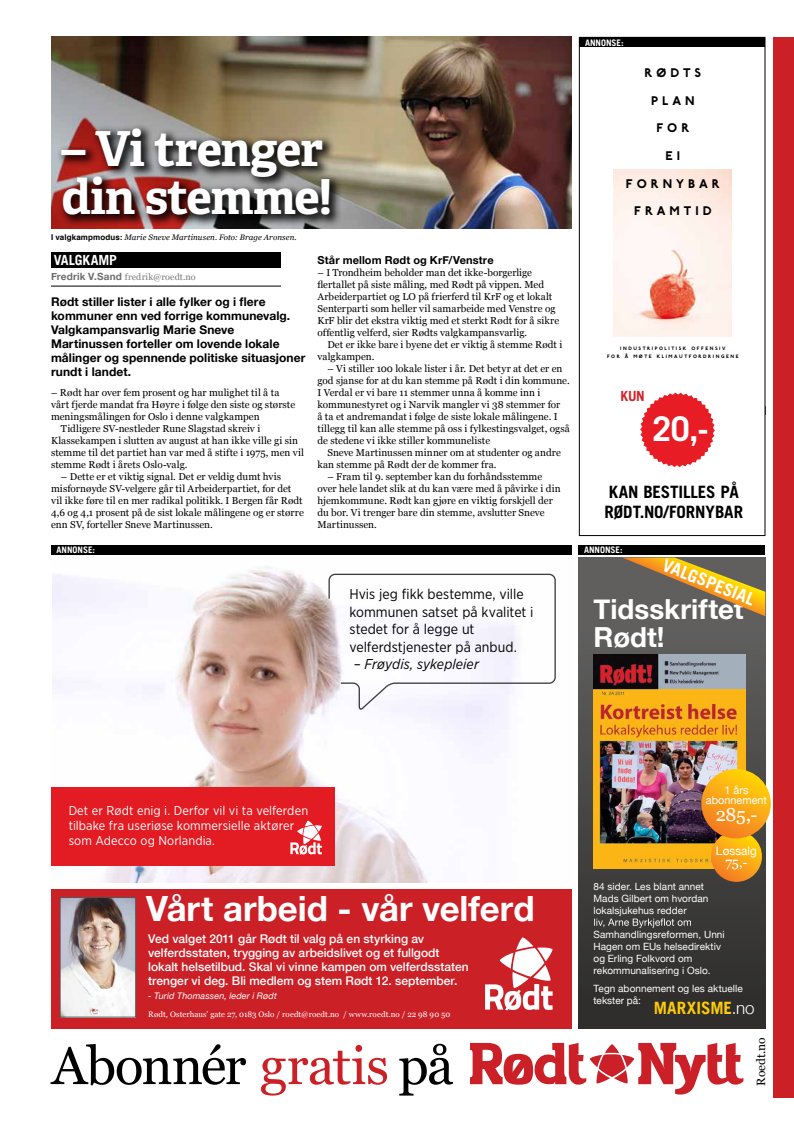
<style>
.page{position:relative;width:794px;height:1134px;background:#fff}
.page>*{position:absolute;margin:0;border:0;box-sizing:border-box;transform-origin:0 0}
.t1{font:53px "Georgia";letter-spacing:-.02em;color:#000}
.t2{font:700 48.2px/48.2px "Adelle Basic";letter-spacing:-.02em;color:#fff}
.t3{font:700 34.7px "Helvetica Neue";color:#fff}
.t4{font:700 34px "Trade Gothic LT Std";color:#fff}
.t5{font:700 27.6px/28px "Helvetica Neue";color:#fff}
.t6{font:18.7px "Georgia";color:#fff}
.t7{font:700 17.6px "Trade Gothic LT Std";color:#fff}
.t8{font:700 17px/19.6px "Trade Gothic LT Std";letter-spacing:-.005em;color:#000}
.t9{font:700 17px "Trade Gothic LT";letter-spacing:.005em;color:#ffcb05}
.t10{font:14.2px/17.4px "Gotham Narrow";color:#000}
.t11{font:italic 14.2px "Gotham Narrow";letter-spacing:.005em;color:#000}
.t12{font:700 14px "Trade Gothic LT";color:#fff}
.t13{font:700 14px "Trade Gothic LT Std";color:#d2232a}
.t14{font:13.7px "Georgia";color:#fff}
.t15{font:700 13.2px/27.6px "P22 Johnston Underground";letter-spacing:.3em;color:#000;text-align:center}
.t16{font:12.7px/15.1px "Gotham Narrow";letter-spacing:.005em;color:#fff}
.t17{font:500 12px/14px "Helvetica Neue";color:#fff}
.t18{font:700 12px/14px "Helvetica Neue";letter-spacing:.005em;color:#000}
.t19{font:12px "Georgia";letter-spacing:-.01em;color:#000}
.t20{font:12px "Helvetica Neue";color:#fff}
.t21{font:11.1px/10px "Helvetica Neue";letter-spacing:.005em;color:#fff;text-align:center}
.t22{font:700 11px "Helvetica Neue";letter-spacing:.01em;color:#000}
.t23{font:10px/12px "Georgia";letter-spacing:.005em;color:#000}
.t24{font:10px/12px "Helvetica Neue";letter-spacing:.005em;color:#fff}
.t25{font:9px "Georgia";letter-spacing:.015em;color:#77787b}
.t26{font:italic 9px "Helvetica Neue";letter-spacing:.015em;color:#fff}
.t27{font:700 9px "Trade Gothic LT";letter-spacing:-.005em;color:#fff}
.t28{font:8px "Georgia";letter-spacing:.005em;color:#fff}
.t29{font:italic 8px "Georgia";letter-spacing:.01em;color:#000}
.t30{font:700 5.2px/8.6px "P22 Johnston Underground";letter-spacing:.3em;color:#000;text-align:center}
.s1{font-family:"Helvetica";font-weight:700;font-style:normal}
.s2{font-family:"Helvetica Neue";font-weight:700;font-size:10px;color:#6d6e71}
.s3{font-family:"Helvetica Neue";font-weight:300;color:#fff}
.s4{color:#cc2027}
</style>
<div class="page">
<div style="left:51px;top:889px;width:521px;height:139px;background:#cc2027"></div>
<div style="left:578px;top:558px;width:187px;height:470px;background:linear-gradient(to bottom,#666564,#2d2c2a)"></div>
<svg style="left:485px;top:937px;width:68px;height:73px"></svg>
<img style="left:593px;top:654px;width:152px;height:215px">
<svg style="left:711px;top:831px;width:51px;height:51px;background:#f7a417"></svg>
<svg style="left:701px;top:769px;width:70px;height:69px;background:#f9a718"></svg>
<svg style="left:594px;top:918px;width:97px;height:10px"></svg>
<img style="left:62px;top:899px;width:72px;height:117px">
<div style="left:60px;top:897px;width:76px;height:121px;border:1px solid #525254"></div>
<svg style="left:622px;top:557px;width:143px;height:59px;background:#907846"></svg>
<div style="left:578px;top:545px;width:187px;height:10px;background:#000"></div>
<img style="left:614px;top:169px;width:118px;height:167px">
<div style="left:579px;top:37px;width:186px;height:499px;border:1px solid #000"></div>
<svg style="left:640px;top:393px;width:75px;height:74px"></svg>
<div style="left:773px;top:37px;width:21px;height:1060px;background:#cc2027"></div>
<div style="left:503px;top:1054px;width:30px;height:31px;background:#cb2027;border-radius:14px"></div>
<svg style="left:470px;top:1043px;width:32px;height:41px"></svg>
<svg style="left:512px;top:1059px;width:12px;height:20px"></svg>
<svg style="left:533px;top:1043px;width:210px;height:52px"></svg>
<div style="left:51px;top:252px;width:230px;height:16px;background:#000"></div>
<hr style="left:51px;top:286px;width:230px;height:1px;background:#000">
<img style="left:51px;top:37px;width:521px;height:191px">
<div style="left:56px;top:123px;width:286px;height:104px;background:#000;opacity:.86"></div>
<img style="left:52px;top:567px;width:456px;height:315px">
<div style="left:51px;top:787px;width:284px;height:78px;background:#e31b23"></div>
<svg style="left:290px;top:821px;width:32px;height:34px"></svg>
<svg style="left:328px;top:573px;width:228px;height:137px"></svg>
<div style="left:51px;top:545px;width:521px;height:10px;background:#000"></div>
<div style="left:579px;top:38px;width:186px;height:9px;background:#000"></div>
<h2 class="t2" style="left:61px;top:125px;width:272px">– Vi trenger din stemme!</h2>
<p class="t29" style="left:51px;top:232px;width:247px"><span class="s1">I valgkampmodus:</span> Marie Sneve Martinusen. Foto: Brage Aronsen.</p>
<h3 class="t12" style="left:54px;top:251px;width:64px">VALGKAMP</h3>
<p class="t25" style="left:51px;top:271px;width:146px"><span class="s2">Fredrik V.Sand</span> fredrik@roedt.no</p>
<p class="t18" style="left:51px;top:294px;width:256px">Rødt stiller lister i alle fylker og i flere kommuner enn ved forrige kommunevalg.<br>Valgkampansvarlig Marie Sneve Martinussen forteller om lovende lokale målinger og spennende politiske situasjoner rundt i landet.</p>
<p class="t23" style="left:51px;top:387px;width:230px">– Rødt har over fem prosent og har mulighet til å ta</p>
<p class="t23" style="left:51px;top:399px;width:246px">vårt fjerde mandat fra Høyre i følge den siste og største</p>
<p class="t23" style="left:51px;top:411px;width:210px">meningsmålingen for Oslo i denne valgkampen</p>
<p class="t23" style="left:61px;top:423px;width:201px">Tidligere SV-nestleder Rune Slagstad skreiv i</p>
<p class="t23" style="left:51px;top:435px;width:248px">Klassekampen i slutten av august at han ikke ville gi sin</p>
<p class="t23" style="left:51px;top:447px;width:254px">stemme til det partiet han var med å stifte i 1975, men vil</p>
<p class="t23" style="left:51px;top:459px;width:138px">stemme Rødt i årets Oslo-valg.</p>
<p class="t23" style="left:51px;top:471px;width:254px;text-indent:10px">– Dette er et viktig signal. Det er veldig dumt hvis misfornøyde SV-velgere går til Arbeiderpartiet, for det vil ikke føre til en mer radikal politikk. I Bergen får Rødt 4,6 og 4,1 prosent på de sist lokale målingene og er større enn SV, forteller Sneve Martinussen.</p>
<p class="t27" style="left:57px;top:544px;width:40px">ANNONSE:</p>
<p class="t22" style="left:317px;top:253px;width:178px">Står mellom Rødt og KrF/Venstre</p>
<p class="t23" style="left:317px;top:267px;width:243px">– I Trondheim beholder man det ikke-borgerlige flertallet på siste måling, med Rødt på vippen. Med Arbeiderpartiet og LO på frierferd til KrF og et lokalt Senterparti som heller vil samarbeide med Venstre og KrF blir det ekstra viktig med et sterkt Rødt for å sikre offentlig velferd, sier Rødts valgkampansvarlig.</p>
<p class="t23" style="left:317px;top:339px;width:246px;text-indent:10px">Det er ikke bare i byene det er viktig å stemme Rødt i valgkampen.</p>
<p class="t23" style="left:317px;top:363px;width:254px;text-indent:10px">– Vi stiller 100 lokale lister i år. Det betyr at det er en god sjanse for at du kan stemme på Rødt i din kommune.<br>I Verdal er vi bare 11 stemmer unna å komme inn i kommunestyret og i Narvik mangler vi 38 stemmer for<br>å ta et andremandat i følge de siste lokale målingene. I tillegg til kan alle stemme på oss i fylkestingsvalget, også de stedene vi ikke stiller kommuneliste</p>
<p class="t23" style="left:317px;top:447px;width:245px;text-indent:10px">Sneve Martinussen minner om at studenter og andre kan stemme på Rødt der de kommer fra.</p>
<p class="t23" style="left:317px;top:471px;width:245px;text-indent:10px">– Fram til 9. september kan du forhåndsstemme over hele landet slik at du kan være med å påvirke i din hjemkommune. Rødt kan gjøre en viktig forskjell der du bor. Vi trenger bare din stemme, avslutter Sneve Martinussen.</p>
<h3 class="t10" style="left:349px;top:585px;width:186px">Hvis jeg fikk bestemme, ville kommunen satset på kvalitet i stedet for å legge ut velferdstjenester på anbud.</h3>
<h3 class="t11" style="left:354px;top:655px;width:127px">– Frøydis, sykepleier</h3>
<p class="t27" style="left:585px;top:37px;width:40px">ANNONSE:</p>
<h3 class="t15" style="left:626px;top:58px;width:95px">RØDTS<br>PLAN<br>FOR<br>E I<br>FORNYBAR<br>FRAMTID</h3>
<p class="t30" style="left:607px;top:343px;width:133px">INDUSTRIPOLITISK OFFENSIV<br>FOR Å MØTE KLIMAUTFORDRINGENE</p>
<h3 class="t13" style="left:620px;top:388px;width:26px">KUN</h3>
<h3 class="t4" style="left:652px;top:408px;width:58px">20,-</h3>
<h3 class="t8" style="left:604px;top:482px;width:140px">KAN BESTILLES PÅ<br>RØDT.NO/FORNYBAR</h3>
<p class="t27" style="left:584px;top:544px;width:40px">ANNONSE:</p>
<h3 class="t7" style="left:667px;top:554px;width:99px;rotate:22deg">VALGSPESIAL</h3>
<h3 class="t5" style="left:593px;top:594px;width:152px">Tidsskriftet<br>Rødt!</h3>
<p class="t16" style="left:69px;top:802px;width:241px">Det er Rødt enig i. Derfor vil vi ta velferden tilbake fra useriøse kommersielle aktører som Adecco og Norlandia.</p>
<h3 class="t3" style="left:146px;top:887px;width:390px">Vårt arbeid - vår velferd</h3>
<p class="t17" style="left:148px;top:931px;width:322px">Ved valget 2011 går Rødt til valg på en styrking av velferdsstaten, trygging av arbeidslivet og et fullgodt lokalt helsetilbud. Skal vi vinne kampen om velferdsstaten trenger vi deg. Bli medlem og stem Rødt 12. september.</p>
<p class="t26" style="left:148px;top:990px;width:130px">- Turid Thomassen, leder i Rødt</p>
<p class="t28" style="left:148px;top:1009px;width:304px">Rødt, Osterhaus’ gate 27, 0183 Oslo / roedt@roedt.no / www.roedt.no / 22 98 90 50</p>
<p class="t21" style="left:706px;top:785px;width:63px">1 års abonnement</p>
<h3 class="t6" style="left:715px;top:803px;width:43px">285,-</h3>
<p class="t20" style="left:716px;top:844px;width:43px">Løssalg</p>
<h3 class="t14" style="left:725px;top:853px;width:24px">75,-</h3>
<p class="t24" style="left:593px;top:880px;width:116px">84 sider. Les blant annet<br>Mads Gilbert om hvordan lokalsjukehus redder</p>
<p class="t24" style="left:593px;top:928px;width:133px">Samhandlingsreformen, Unni<br>Hagen om EUs helsedirektiv og Erling Folkvord om rekommunalisering i Oslo.</p>
<p class="t24" style="left:593px;top:982px;width:151px">Tegn abonnement og les aktuelle tekster på:</p>
<h3 class="t9" style="left:654px;top:998px;width:102px">MARXISME<span class="s3">.no</span></h3>
<h1 class="t1" style="left:52px;top:1034px;width:403px">Abonnér <span class="s4">gratis</span> på</h1>
<p class="t19" style="left:753px;top:1085px;width:49px;rotate:-90deg">Roedt.no</p>
</div>
